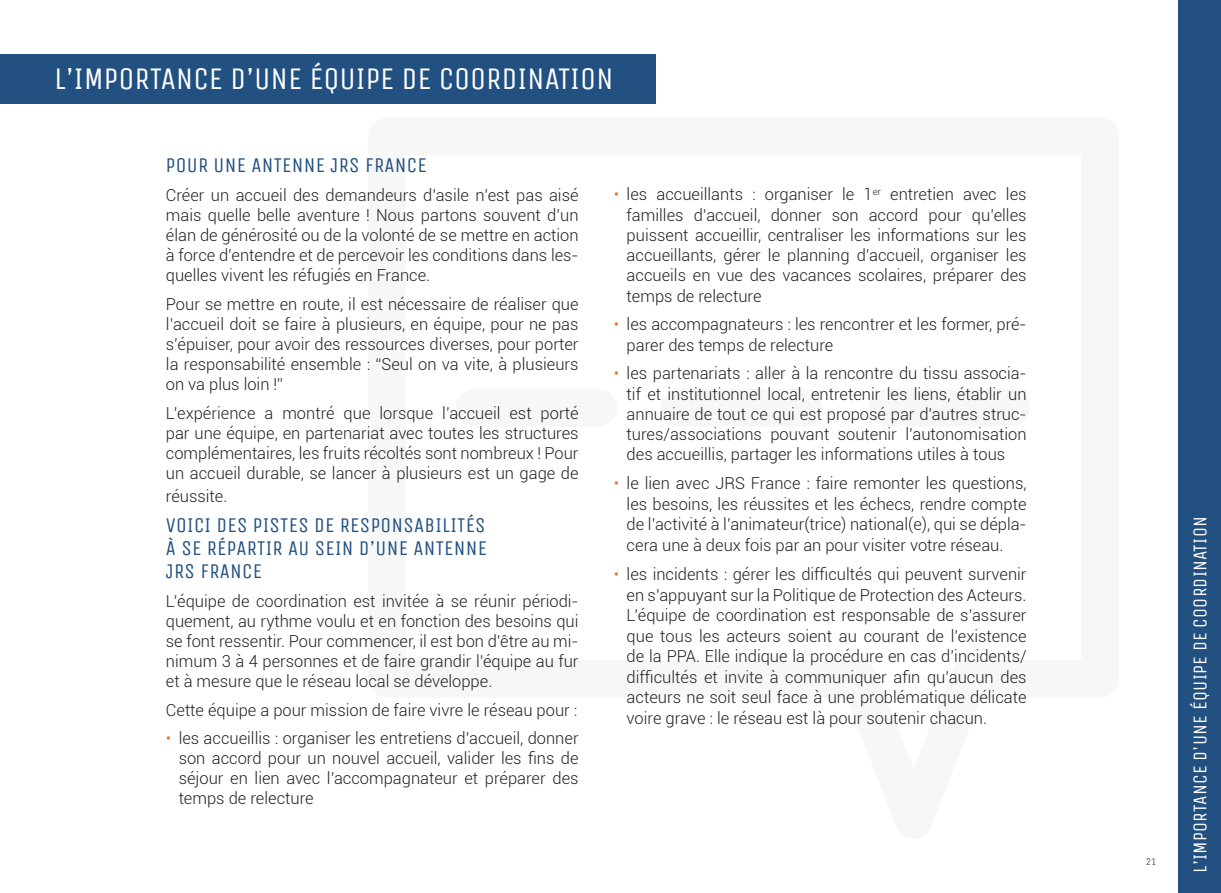
<style>
.page{position:relative;width:1221px;height:893px;background:#fff}
.page>*{position:absolute;margin:0;border:0;box-sizing:border-box;transform-origin:0 0}
.t1{font:31.5px "Unica One";color:#fff}
.t2{font:21px/23px "Unica One";letter-spacing:.015em;color:#225081;text-align:justify}
.t3{font:19.5px "Unica One";letter-spacing:.015em;color:#fff}
.t4{font:300 16.5px/20.1px "Roboto";color:#231f20;text-align:justify}
.t5{font:10.5px "Unica One";color:#57585a}
.s1{color:#f36e21}
</style>
<div class="page">
<div style="left:1178px;top:0;width:42px;height:893px;background:#225081"></div>
<div style="left:0;top:54px;width:655px;height:49px;background:#225081"></div>
<h1 class="t1" style="left:54px;top:60px;width:561px">L’IMPORTANCE D’UNE ÉQUIPE DE COORDINATION</h1>
<p class="t2" style="left:166px;top:154px;width:262px">POUR UNE ANTENNE JRS FRANCE</p>
<p class="t4" style="left:166px;top:184px;width:414px">Créer un accueil des demandeurs d’asile n’est pas aisé mais quelle belle aventure ! Nous partons souvent d’un élan de générosité ou de la volonté de se mettre en action à force d’entendre et de percevoir les conditions dans les&shy;quelles vivent les réfugiés en France.</p>
<p class="t4" style="left:166px;top:293px;width:414px">Pour se mettre en route, il est nécessaire de réaliser que l’accueil doit se faire à plusieurs, en équipe, pour ne pas s’épuiser, pour avoir des ressources diverses, pour porter la responsabilité ensemble : “Seul on va vite, à plusieurs on va plus loin !”</p>
<p class="t4" style="left:166px;top:402px;width:414px">L’expérience a montré que lorsque l’accueil est porté par une équipe, en partenariat avec toutes les structures complémentaires, les fruits récoltés sont nombreux ! Pour un accueil durable, se lancer à plusieurs est un gage de</p>
<p class="t4" style="left:166px;top:486px;width:63px">réussite.</p>
<p class="t2" style="left:166px;top:514px;width:323px">VOICI DES PISTES DE RESPONSABILITÉS À SE RÉPARTIR AU SEIN D’UNE ANTENNE JRS FRANCE</p>
<p class="t4" style="left:166px;top:590px;width:414px">L’équipe de coordination est invitée à se réunir périodi&shy;quement, au rythme voulu et en fonction des besoins qui se font ressentir. Pour commencer, il est bon d’être au mi&shy;nimum 3 à 4 personnes et de faire grandir l’équipe au fur et à mesure que le réseau local se développe.</p>
<p class="t4" style="left:166px;top:699px;width:413px">Cette équipe a pour mission de faire vivre le réseau pour :</p>
<p class="t4" style="left:179px;top:728px;width:401px;text-indent:-13px"><span class="s1">•</span> les accueillis : organiser les entretiens d’accueil, donner son accord pour un nouvel accueil, valider les fins de séjour en lien avec l’accompagnateur et préparer des temps de relecture</p>
<p class="t4" style="left:626px;top:184px;width:401px;text-indent:-13px"><span class="s1">•</span> les accueillants : organiser le 1<sup>er</sup> entretien avec les familles d’accueil, donner son accord pour qu’elles puissent accueillir, centraliser les informations sur les accueillants, gérer le planning d’accueil, organiser les accueils en vue des vacances scolaires, préparer des temps de relecture</p>
<p class="t4" style="left:626px;top:314px;width:401px;text-indent:-13px"><span class="s1">•</span> les accompagnateurs : les rencontrer et les former, pré&shy;parer des temps de relecture</p>
<p class="t4" style="left:626px;top:363px;width:401px;text-indent:-13px"><span class="s1">•</span> les partenariats : aller à la rencontre du tissu associa&shy;tif et institutionnel local, entretenir les liens, établir un annuaire de tout ce qui est proposé par d’autres struc&shy;tures/associations pouvant soutenir l’autonomisation des accueillis, partager les informations utiles à tous</p>
<p class="t4" style="left:626px;top:473px;width:401px;line-height:20.5px;text-indent:-13px"><span class="s1">•</span> le lien avec JRS France : faire remonter les questions, les besoins, les réussites et les échecs, rendre compte de l’activité à l’animateur(trice) national(e), qui se dépla&shy;cera une à deux fois par an pour visiter votre réseau.</p>
<p class="t4" style="left:626px;top:563px;width:401px;line-height:20.5px;text-indent:-13px"><span class="s1">•</span> les incidents : gérer les difficultés qui peuvent survenir en s’appuyant sur la Politique de Protection des Acteurs.<br>L’équipe de coordination est responsable de s’assurer que tous les acteurs soient au courant de l’existence de la PPA. Elle indique la procédure en cas d’incidents/ difficultés et invite à communiquer afin qu’aucun des acteurs ne soit seul face à une problématique délicate voire grave : le réseau est là pour soutenir chacun.</p>
<p class="t5" style="left:1145px;top:855px;width:12px">21</p>
<p class="t3" style="left:1188px;top:873px;width:358px;rotate:-90deg">L’IMPORTANCE D’UNE ÉQUIPE DE COORDINATION</p>
</div>
